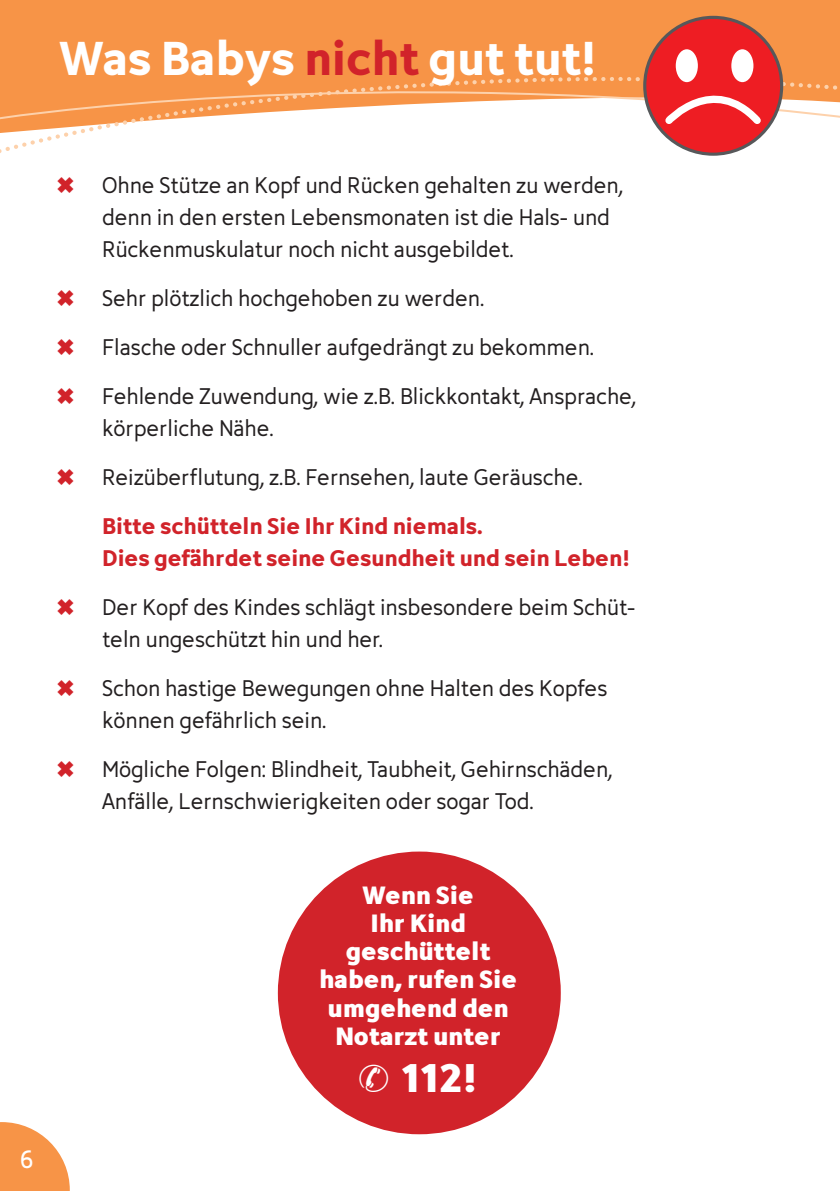
<style>
.page{position:relative;width:840px;height:1191px;background:#fff}
.page>*{position:absolute;margin:0;border:0;box-sizing:border-box;transform-origin:0 0}
.t1{font:700 48.2px "Avancement 2020";color:#fff}
.t2{font:900 39.8px "Avancement 2020";color:#fff}
.t3{font:900 24.8px/28.2px "Avancement 2020";color:#fff;text-align:center}
.t4{font:24px "Stilu";color:#fff}
.t5{font:23px/32px "Avancement 2020";color:#231f20}
.t6{font:700 23px/32px "Avancement 2020";color:#d1232a}
.s1{color:#d1232a}
</style>
<div class="page">
<svg style="left:0;top:1122px;width:70px;height:69px"></svg>
<div style="left:0;top:0;width:839px;height:50px;background:#f79447"></div>
<svg style="left:0;top:50px;width:839px;height:106px"></svg>
<svg style="left:0;top:58px;width:839px;height:65px"></svg>
<div style="left:644px;top:17px;width:137px;height:137px;background:#ee1d23;border-radius:50%"></div>
<div style="left:642px;top:16px;width:140px;height:140px;border:3px solid #57585a;border-radius:50%"></div>
<div style="left:675px;top:49px;width:22px;height:33px;background:#fff;border-radius:50%"></div>
<div style="left:731px;top:49px;width:22px;height:33px;background:#fff;border-radius:50%"></div>
<svg style="left:661px;top:73px;width:106px;height:58px"></svg>
<div style="left:278px;top:851px;width:282px;height:283px;background:#d1232a;border-radius:50%"></div>
<h1 class="t1" style="left:60px;top:17px;width:539px">Was Babys <span class="s1">nicht</span> gut tut!</h1>
<p class="t4" style="left:19px;top:1143px;width:16px">6</p>
<p class="t5" style="left:102px;top:169px;width:522px">Ohne Stütze an Kopf und Rücken gehalten zu werden, denn in den ersten Lebensmonaten ist die Hals- und<br>Rückenmuskulatur noch nicht ausgebildet.</p>
<p class="t5" style="left:102px;top:274px;width:535px;line-height:49px">Sehr plötzlich hochgehoben zu werden.<br>Flasche oder Schnuller aufgedrängt zu bekommen.<br>Fehlende Zuwendung, wie z.B. Blickkontakt, Ansprache,</p>
<p class="t5" style="left:102px;top:404px;width:482px;line-height:49px">körperliche Nähe.<br>Reizüberflutung, z.B. Fernsehen, laute Geräusche.</p>
<p class="t6" style="left:102px;top:509px;width:529px">Bitte schütteln Sie Ihr Kind niemals.<br>Dies gefährdet seine Gesundheit und sein Leben!</p>
<p class="t5" style="left:102px;top:591px;width:534px">Der Kopf des Kindes schlägt insbesondere beim Schüt&shy;teln ungeschützt hin und her.</p>
<p class="t5" style="left:102px;top:672px;width:506px">Schon hastige Bewegungen ohne Halten des Kopfes können gefährlich sein.</p>
<p class="t5" style="left:102px;top:753px;width:511px">Mögliche Folgen: Blindheit, Taubheit, Gehirnschäden,<br>Anfälle, Lernschwierigkeiten oder sogar Tod.</p>
<p class="t3" style="left:319px;top:880px;width:199px">Wenn Sie<br>Ihr Kind geschüttelt haben, rufen Sie umgehend den<br>Notarzt unter</p>
<h2 class="t2" style="left:400px;top:1044px;width:79px">112!</h2>
</div>
